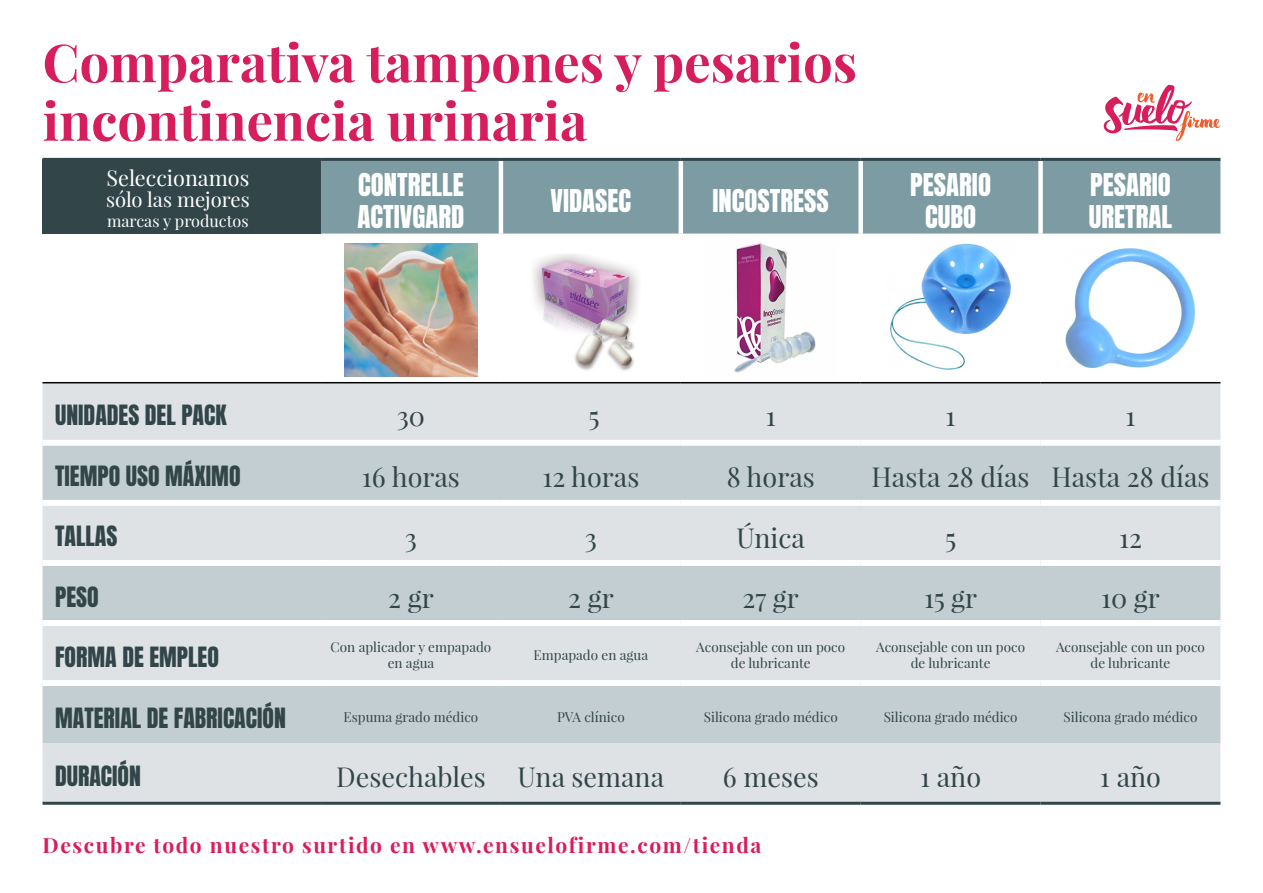
<style>
.page{position:relative;width:1263px;height:893px;background:#fff}
.page>*{position:absolute;margin:0;border:0;box-sizing:border-box;transform-origin:0 0}
.t1{font:700 52.5px/58.5px "Playfair Display";color:#d61e5c}
.t2{font:27px "Playfair Display";color:#324549}
.t3{font:26.7px "Anton";color:#fff}
.t4{font:23.7px "Anton";color:#324549}
.t5{font:21.6px "Playfair Display";color:#fff}
.t6{font:700 21px "Playfair Display";letter-spacing:.075em;color:#da1c5c}
.t7{font:20.25px "Playfair Display";color:#fff}
.t8{font:16.2px "Playfair Display";color:#fff}
.t9{font:13.5px/16.2px "Playfair Display";color:#324549;text-align:center}
</style>
<div class="page">
<svg style="left:1104px;top:85px;width:116px;height:56px"></svg>
<div style="left:43px;top:159px;width:278px;height:75px;background:#324549"></div>
<div style="left:321px;top:161px;width:899px;height:73px;background:#7c9ba3"></div>
<div style="left:43px;top:383px;width:1177px;height:419px;background:#dee2e4"></div>
<svg style="left:43px;top:446px;width:1177px;height:297px;background:#cdd5d9"></svg>
<hr style="left:43px;top:382px;width:278px;height:1px;background:#000">
<hr style="left:321px;top:382px;width:180px;height:1px;background:#000">
<hr style="left:501px;top:382px;width:180px;height:1px;background:#000">
<hr style="left:681px;top:382px;width:180px;height:1px;background:#000">
<hr style="left:861px;top:382px;width:179px;height:1px;background:#000">
<hr style="left:1040px;top:382px;width:180px;height:1px;background:#000">
<div style="left:43px;top:440px;width:278px;height:6px;background:#fff"></div>
<div style="left:321px;top:440px;width:180px;height:6px;background:#fff"></div>
<div style="left:501px;top:440px;width:180px;height:6px;background:#fff"></div>
<div style="left:681px;top:440px;width:180px;height:6px;background:#fff"></div>
<div style="left:861px;top:440px;width:179px;height:6px;background:#fff"></div>
<div style="left:1040px;top:440px;width:180px;height:6px;background:#fff"></div>
<div style="left:43px;top:500px;width:278px;height:6px;background:#fff"></div>
<div style="left:321px;top:500px;width:180px;height:6px;background:#fff"></div>
<div style="left:501px;top:500px;width:180px;height:6px;background:#fff"></div>
<div style="left:681px;top:500px;width:180px;height:6px;background:#fff"></div>
<div style="left:861px;top:500px;width:179px;height:6px;background:#fff"></div>
<div style="left:1040px;top:500px;width:180px;height:6px;background:#fff"></div>
<div style="left:43px;top:560px;width:278px;height:6px;background:#fff"></div>
<div style="left:321px;top:560px;width:180px;height:6px;background:#fff"></div>
<div style="left:501px;top:560px;width:180px;height:6px;background:#fff"></div>
<div style="left:681px;top:560px;width:180px;height:6px;background:#fff"></div>
<div style="left:861px;top:560px;width:179px;height:6px;background:#fff"></div>
<div style="left:1040px;top:560px;width:180px;height:6px;background:#fff"></div>
<div style="left:43px;top:620px;width:278px;height:6px;background:#fff"></div>
<div style="left:321px;top:620px;width:180px;height:6px;background:#fff"></div>
<div style="left:501px;top:620px;width:180px;height:6px;background:#fff"></div>
<div style="left:681px;top:620px;width:180px;height:6px;background:#fff"></div>
<div style="left:861px;top:620px;width:179px;height:6px;background:#fff"></div>
<div style="left:1040px;top:620px;width:180px;height:6px;background:#fff"></div>
<div style="left:43px;top:680px;width:278px;height:6px;background:#fff"></div>
<div style="left:321px;top:680px;width:180px;height:6px;background:#fff"></div>
<div style="left:501px;top:680px;width:180px;height:6px;background:#fff"></div>
<div style="left:681px;top:680px;width:180px;height:6px;background:#fff"></div>
<div style="left:861px;top:680px;width:179px;height:6px;background:#fff"></div>
<div style="left:1040px;top:680px;width:180px;height:6px;background:#fff"></div>
<hr style="left:499px;top:161px;width:4px;height:73px;background:#fff">
<hr style="left:679px;top:161px;width:4px;height:73px;background:#fff">
<div style="left:858px;top:161px;width:5px;height:73px;background:#fff"></div>
<div style="left:1038px;top:161px;width:5px;height:73px;background:#fff"></div>
<hr style="left:43px;top:158px;width:278px;height:3px;background:#324549">
<hr style="left:321px;top:158px;width:180px;height:3px;background:#324549">
<hr style="left:501px;top:158px;width:180px;height:3px;background:#324549">
<hr style="left:681px;top:158px;width:180px;height:3px;background:#324549">
<hr style="left:861px;top:158px;width:179px;height:3px;background:#324549">
<hr style="left:1040px;top:158px;width:180px;height:3px;background:#324549">
<hr style="left:43px;top:802px;width:278px;height:3px;background:#324549">
<hr style="left:321px;top:802px;width:180px;height:3px;background:#324549">
<hr style="left:501px;top:802px;width:180px;height:3px;background:#324549">
<hr style="left:681px;top:802px;width:180px;height:3px;background:#324549">
<hr style="left:861px;top:802px;width:179px;height:3px;background:#324549">
<hr style="left:1040px;top:802px;width:180px;height:3px;background:#324549">
<img style="left:344px;top:243px;width:134px;height:134px">
<img style="left:533px;top:254px;width:106px;height:117px">
<img style="left:734px;top:242px;width:82px;height:131px">
<img style="left:890px;top:243px;width:121px;height:127px">
<img style="left:1065px;top:248px;width:131px;height:120px">
<p class="t1" style="left:43px;top:33px;width:816px">Comparativa tampones y pesarios incontinencia urinaria</p>
<p class="t5" style="left:106px;top:165px;width:144px">Seleccionamos</p>
<p class="t7" style="left:106px;top:187px;width:145px">sólo las mejores</p>
<p class="t8" style="left:107px;top:211px;width:143px">marcas y productos</p>
<p class="t3" style="left:358px;top:171px;width:107px">CONTRELLE</p>
<p class="t3" style="left:358px;top:203px;width:108px">ACTIVGARD</p>
<p class="t3" style="left:550px;top:187px;width:82px">VIDASEC</p>
<p class="t3" style="left:712px;top:187px;width:118px">INCOSTRESS</p>
<p class="t3" style="left:910px;top:171px;width:82px">PESARIO</p>
<p class="t3" style="left:925px;top:203px;width:53px">CUBO</p>
<p class="t3" style="left:1090px;top:171px;width:82px">PESARIO</p>
<p class="t3" style="left:1089px;top:203px;width:85px">URETRAL</p>
<p class="t4" style="left:55px;top:403px;width:173px">UNIDADES DEL PACK</p>
<p class="t2" style="left:397px;top:399px;width:30px">30</p>
<p class="t2" style="left:589px;top:399px;width:13px">5</p>
<p class="t2" style="left:766px;top:399px;width:11px">1</p>
<p class="t2" style="left:946px;top:399px;width:11px">1</p>
<p class="t2" style="left:1125px;top:399px;width:11px">1</p>
<p class="t4" style="left:55px;top:464px;width:187px">TIEMPO USO MÁXIMO</p>
<p class="t2" style="left:362px;top:460px;width:100px">16 horas</p>
<p class="t2" style="left:542px;top:460px;width:99px">12 horas</p>
<p class="t2" style="left:727px;top:460px;width:90px">8 horas</p>
<p class="t2" style="left:872px;top:460px;width:159px">Hasta 28 días</p>
<p class="t2" style="left:1051px;top:460px;width:159px">Hasta 28 días</p>
<p class="t4" style="left:55px;top:524px;width:64px">TALLAS</p>
<p class="t2" style="left:405px;top:520px;width:14px">3</p>
<p class="t2" style="left:585px;top:520px;width:14px">3</p>
<p class="t2" style="left:736px;top:520px;width:70px">Única</p>
<p class="t2" style="left:945px;top:520px;width:13px">5</p>
<p class="t2" style="left:1119px;top:520px;width:24px">12</p>
<p class="t4" style="left:55px;top:584px;width:45px">PESO</p>
<p class="t2" style="left:388px;top:581px;width:47px">2 gr</p>
<p class="t2" style="left:568px;top:581px;width:47px">2 gr</p>
<p class="t2" style="left:743px;top:581px;width:58px">27 gr</p>
<p class="t2" style="left:924px;top:581px;width:55px">15 gr</p>
<p class="t2" style="left:1101px;top:581px;width:60px">10 gr</p>
<p class="t4" style="left:55px;top:644px;width:165px">FORMA DE EMPLEO</p>
<p class="t9" style="left:331px;top:639px;width:162px">Con aplicador y empapado en agua</p>
<p class="t9" style="left:534px;top:647px;width:116px">Empapado en agua</p>
<p class="t9" style="left:696px;top:639px;width:150px">Aconsejable con un poco de lubricante</p>
<p class="t9" style="left:876px;top:639px;width:150px">Aconsejable con un poco de lubricante</p>
<p class="t9" style="left:1056px;top:639px;width:150px">Aconsejable con un poco de lubricante</p>
<p class="t4" style="left:55px;top:706px;width:232px">MATERIAL DE FABRICACIÓN</p>
<p class="t9" style="left:344px;top:709px;width:136px">Espuma grado médico</p>
<p class="t9" style="left:557px;top:709px;width:69px">PVA clínico</p>
<p class="t9" style="left:704px;top:709px;width:135px">Silicona grado médico</p>
<p class="t9" style="left:884px;top:709px;width:135px">Silicona grado médico</p>
<p class="t9" style="left:1063px;top:709px;width:135px">Silicona grado médico</p>
<p class="t4" style="left:55px;top:764px;width:87px">DURACIÓN</p>
<p class="t2" style="left:336px;top:760px;width:151px">Desechables</p>
<p class="t2" style="left:517px;top:760px;width:148px">Una semana</p>
<p class="t2" style="left:723px;top:760px;width:98px">6 meses</p>
<p class="t2" style="left:920px;top:760px;width:63px">1 año</p>
<p class="t2" style="left:1100px;top:760px;width:63px">1 año</p>
<p class="t6" style="left:43px;top:831px;width:720px">Descubre todo nuestro surtido en www.ensuelofirme.com/tienda</p>
</div>
